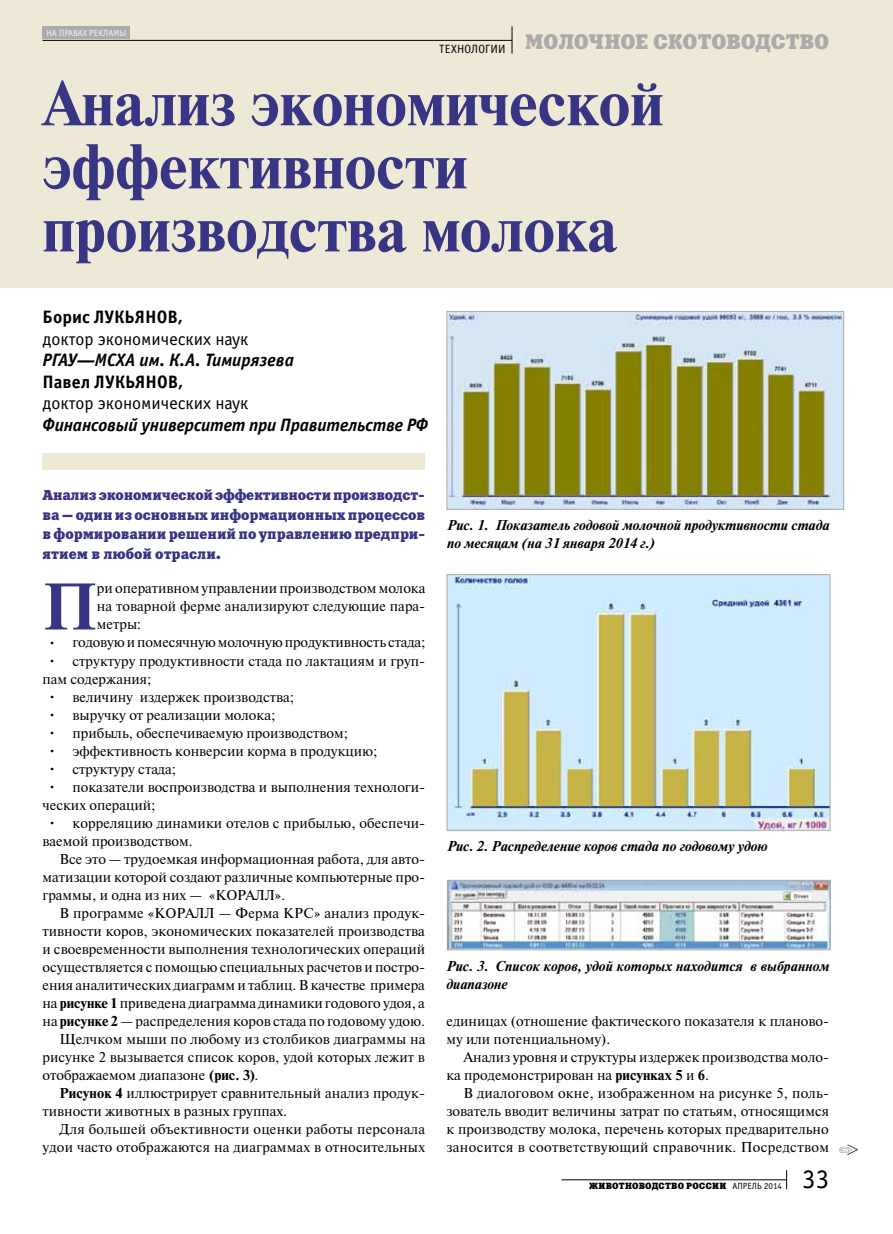
<style>
.page{position:relative;width:893px;height:1234px;background:#fff}
.page>*{position:absolute;margin:0;border:0;box-sizing:border-box;transform-origin:0 0}
.t1{font:700 65.7px "Newton C";color:#373584}
.t2{font:700 63px/63px "Newton C";color:#373584}
.t3{font:27px "Officina Sans C";color:#000}
.t4{font:21px "Xenia C";letter-spacing:-.005em;color:#ababab}
.t5{font:italic 700 18px "Officina Sans C";letter-spacing:-.015em;color:#000}
.t6{font:18px "Officina Sans C";color:#000}
.t7{font:700 18px "Officina Sans C";color:#000}
.t8{font:14.25px/18px "Newton C";color:#000}
.t9{font:italic 700 14.25px/18px "Newton C";color:#000}
.t10{font:14.25px/19.5px "Xenia C";letter-spacing:-.005em;color:#373584;text-align:justify}
.t11{font:9px "Xenia C";letter-spacing:.025em;color:#000}
.t12{font:9px "Officina Sans C";color:#f5f5f5}
.s1{font-weight:700;font-size:16.5px}
.s2{font-weight:700}
.s3{font-family:"Officina Sans C"}
</style>
<div class="page">
<hr style="left:561px;top:1179px;width:226px;height:1px;background:#000">
<svg style="left:786px;top:1170px;width:1px;height:18px"></svg>
<div style="left:0;top:0;width:893px;height:287px;background:#eee9d7"></div>
<div style="left:43px;top:453px;width:382px;height:17px;background:#eee9d7"></div>
<div style="left:43px;top:26px;width:87px;height:13px;background:#ababab"></div>
<svg style="left:839px;top:1144px;width:19px;height:10px"></svg>
<img style="left:448px;top:313px;width:394px;height:194px">
<div style="left:446px;top:311px;width:398px;height:198px;border:1px solid #ababab"></div>
<img style="left:447px;top:576px;width:383px;height:255px">
<div style="left:447px;top:574px;width:383px;height:256px;border:1px solid #ababab"></div>
<img style="left:449px;top:881px;width:379px;height:67px">
<div style="left:447px;top:879px;width:383px;height:71px;border:1px solid #ababab"></div>
<hr style="left:43px;top:40px;width:469px;height:1px;background:#000">
<svg style="left:512px;top:26px;width:1px;height:28px"></svg>
<p class="t12" style="left:46px;top:28px;width:81px">НА ПРАВАХ РЕКЛАМЫ</p>
<h3 class="t4" style="left:439px;top:28px;width:391px"><sub>ТЕХНОЛОГИИ</sub> МОЛОЧНОЕ СКОТОВОДСТВО</h3>
<h2 class="t2" style="left:43px;top:72px;width:622px">Анализ экономической эффективности производства молока</h2>
<p class="t7" style="left:43px;top:306px;width:142px">Борис ЛУКЬЯНОВ,</p>
<p class="t6" style="left:43px;top:328px;width:208px">доктор экономических наук</p>
<p class="t5" style="left:43px;top:350px;width:253px">РГАУ—МСХА им. К.А. Тимирязева</p>
<p class="t7" style="left:43px;top:371px;width:143px">Павел ЛУКЬЯНОВ,</p>
<p class="t6" style="left:43px;top:393px;width:208px">доктор экономических наук</p>
<p class="t5" style="left:43px;top:414px;width:387px">Финансовый университет при Правительстве РФ</p>
<p class="t10" style="left:43px;top:485px;width:384px">Анализ экономической эффективности производст&shy;ва — один из основных информационных процессов в формировании решений по управлению предпри&shy;ятием в любой отрасли.</p>
<h1 class="t1" style="left:43px;top:570px;width:56px">П</h1>
<p class="t8" style="left:97px;top:579px;width:330px">ри оперативном управлении производством молока</p>
<p class="t8" style="left:97px;top:597px;width:330px">на товарной ферме анализируют следующие пара-</p>
<p class="t8" style="left:97px;top:615px;width:46px">метры:</p>
<p class="t8" style="left:50px;top:633px;width:377px"><span class="s1">·</span> годовую и помесячную молочную продуктивность стада;</p>
<p class="t8" style="left:50px;top:651px;width:377px"><span class="s1">·</span> структуру продуктивности стада по лактациям и груп-</p>
<p class="t8" style="left:43px;top:669px;width:111px">пам содержания;</p>
<p class="t8" style="left:50px;top:687px;width:246px"><span class="s1">·</span> величину издержек производства;</p>
<p class="t8" style="left:50px;top:705px;width:227px"><span class="s1">·</span> выручку от реализации молока;</p>
<p class="t8" style="left:50px;top:723px;width:300px"><span class="s1">·</span> прибыль, обеспечиваемую производством;</p>
<p class="t8" style="left:50px;top:741px;width:329px"><span class="s1">·</span> эффективность конверсии корма в продукцию;</p>
<p class="t8" style="left:50px;top:759px;width:128px"><span class="s1">·</span> структуру стада;</p>
<p class="t8" style="left:50px;top:777px;width:377px"><span class="s1">·</span> показатели воспроизводства и выполнения технологи-</p>
<p class="t8" style="left:43px;top:795px;width:115px">ческих операций;</p>
<p class="t8" style="left:50px;top:813px;width:377px"><span class="s1">·</span> корреляцию динамики отелов с прибылью, обеспечи-</p>
<p class="t8" style="left:43px;top:831px;width:152px">ваемой производством.</p>
<p class="t8" style="left:60px;top:849px;width:367px">Все это — трудоемкая информационная работа, для авто-</p>
<p class="t8" style="left:43px;top:867px;width:384px">матизации которой создают различные компьютерные про-</p>
<p class="t8" style="left:43px;top:885px;width:244px">граммы, и одна из них — «КОРАЛЛ».</p>
<p class="t8" style="left:60px;top:903px;width:367px">В программе «КОРАЛЛ — Ферма КРС» анализ продук-</p>
<p class="t8" style="left:43px;top:921px;width:384px">тивности коров, экономических показателей производства</p>
<p class="t8" style="left:43px;top:939px;width:384px">и своевременности выполнения технологических операций</p>
<p class="t8" style="left:43px;top:957px;width:384px">осуществляется с помощью специальных расчетов и постро-</p>
<p class="t8" style="left:43px;top:975px;width:384px">ения аналитических диаграмм и таблиц. В качестве примера</p>
<p class="t8" style="left:43px;top:993px;width:384px">на <span class="s2">рисунке 1</span> приведена диаграмма динамики годового удоя, а</p>
<p class="t8" style="left:42px;top:1011px;width:384px">на <span class="s2">рисунке 2</span> — распределения коров стада по годовому удою.</p>
<p class="t8" style="left:60px;top:1029px;width:367px">Щелчком мыши по любому из столбиков диаграммы на</p>
<p class="t8" style="left:42px;top:1047px;width:384px">рисунке 2 вызывается список коров, удой которых лежит в</p>
<p class="t8" style="left:42px;top:1065px;width:217px">отображаемом диапазоне <span class="s2">(рис. 3)</span>.</p>
<p class="t8" style="left:60px;top:1083px;width:367px"><span class="s2">Рисунок 4</span> иллюстрирует сравнительный анализ продук-</p>
<p class="t8" style="left:42px;top:1101px;width:246px">тивности животных в разных группах.</p>
<p class="t8" style="left:60px;top:1119px;width:367px">Для большей объективности оценки работы персонала</p>
<p class="t8" style="left:42px;top:1137px;width:384px">удои часто отображаются на диаграммах в относительных</p>
<p class="t9" style="left:447px;top:515px;width:384px">Рис. 1. Показатель годовой молочной продуктивности стада по месяцам (на 31 января 2014 г.)</p>
<p class="t9" style="left:447px;top:836px;width:322px">Рис. 2. Распределение коров стада по годовому удою</p>
<p class="t9" style="left:446px;top:956px;width:385px">Рис. 3. Список коров, удой которых находится в выбранном диапазоне</p>
<p class="t8" style="left:446px;top:1011px;width:384px">единицах (отношение фактического показателя к планово&shy;му или потенциальному).</p>
<p class="t8" style="left:446px;top:1047px;width:384px;text-indent:17px">Анализ уровня и структуры издержек производства моло&shy;ка продемонстрирован на <span class="s2">рисунках 5</span> и <span class="s2">6</span>.</p>
<p class="t8" style="left:446px;top:1083px;width:384px;text-align:justify;text-indent:17px">В диалоговом окне, изображенном на рисунке 5, поль&shy;зователь вводит величины затрат по статьям, относящимся к производству молока, перечень которых предварительно заносится в соответствующий справочник. Посредством</p>
<p class="t11" style="left:589px;top:1179px;width:194px">ЖИВОТНОВОДСТВО РОССИИ <span class="s3">АПРЕЛЬ 2014</span></p>
<h3 class="t3" style="left:802px;top:1163px;width:28px">33</h3>
</div>
